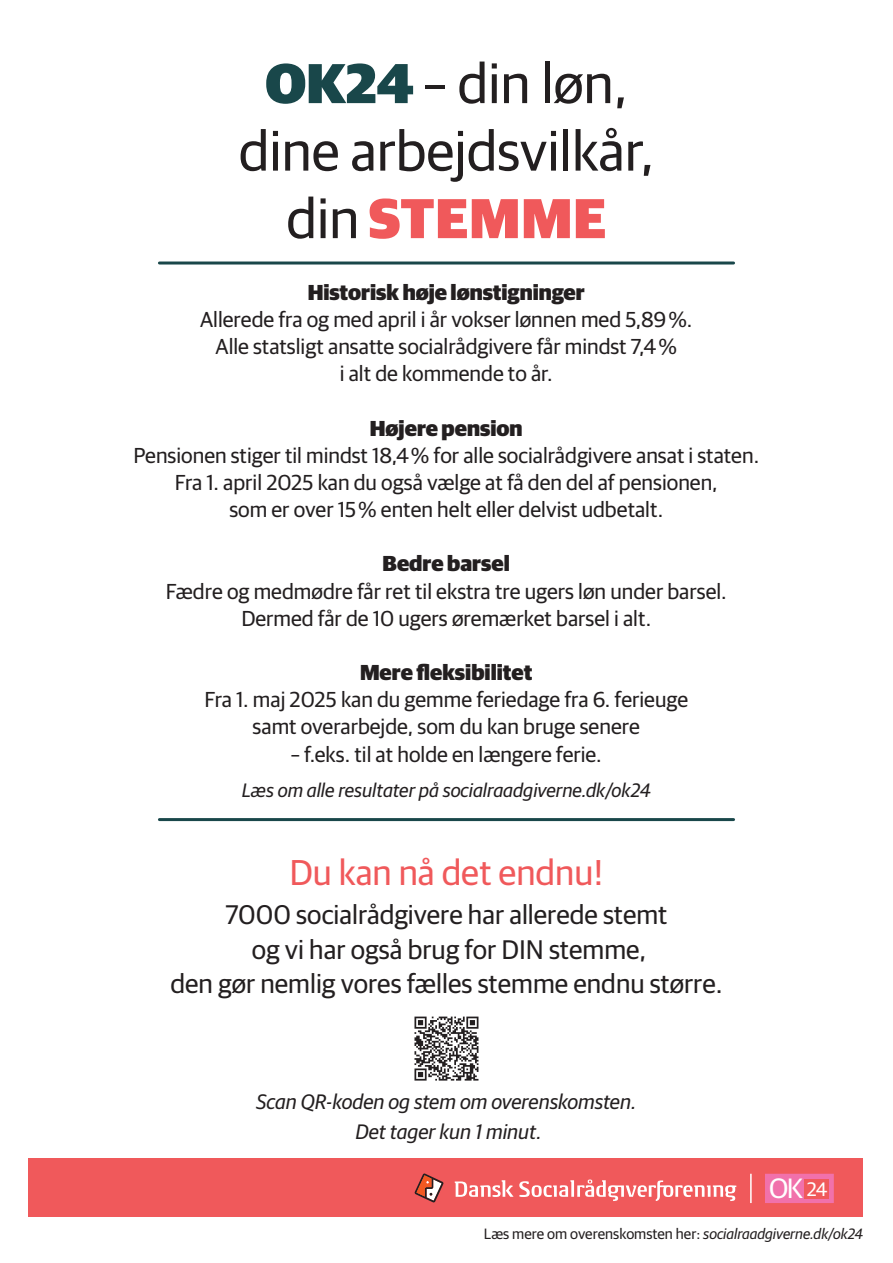
<style>
.page{position:relative;width:893px;height:1263px;background:#fff}
.page>*{position:absolute;margin:0;border:0;box-sizing:border-box;transform-origin:0 0}
.Brød{font:56.25px "Guardian Sans";color:#231f20}
.Brød-2{font:900 56.25px "Guardian Sans";letter-spacing:.02em;color:#f0595b}
.Brød-3{font:36px "Guardian Sans";color:#f0595b}
.t1{font:28.05px "Guardian Sans";color:#fff}
.Brød-4{font:27px/34.5px "Guardian Sans";color:#231f20;text-align:center}
.Brød-5{font:21.75px/27.2px "Guardian Sans";color:#231f20;text-align:center}
.Brød-6{font:900 21.75px "Guardian Sans";color:#231f20}
.Brød-7{font:italic 21px/30px "Guardian Sans";color:#231f20;text-align:center}
.Brød-8{font:italic 19.5px "Guardian Sans";color:#231f20}
.Brød-9{font:15px "Guardian Sans";color:#231f20}
.s1{font-weight:900;color:#19474a}
.s2{font-weight:400;color:#231f20}
.s3{font-size:19.65px}
.s4{font-style:italic}
</style>
<div class="page">
<div style="left:29px;top:1158px;width:834px;height:59px;background:#f0595b"></div>
<svg style="left:415px;top:1173px;width:28px;height:29px"></svg>
<svg style="left:455px;top:1179px;width:281px;height:22px"></svg>
<hr style="left:750px;top:1174px;width:2px;height:29px;background:#fff">
<div style="left:765px;top:1174px;width:69px;height:29px;background:#f171ab"></div>
<div style="left:805px;top:1179px;width:24px;height:20px;background:#f0595b"></div>
<hr style="left:159px;top:261px;width:575px;height:3px;background:#19474a">
<hr style="left:159px;top:818px;width:575px;height:3px;background:#19474a">
<svg style="left:414px;top:1016px;width:64px;height:64px"></svg>
<p class="Brød" style="left:265px;top:43px;width:364px"><span class="s1">OK24</span> – din løn,</p>
<p class="Brød" style="left:239px;top:111px;width:417px">dine arbejdsvilkår,</p>
<p class="Brød-2" style="left:286px;top:176px;width:321px"><span class="s2">din</span> STEMME</p>
<p class="Brød-6" style="left:308px;top:276px;width:279px">Historisk høje lønstigninger</p>
<p class="Brød-5" style="left:200px;top:304px;width:494px">Allerede fra og med april i år vokser lønnen med 5,89 %.<br>Alle statsligt ansatte socialrådgivere får mindst 7,4 %<br>i alt de kommende to år.</p>
<p class="Brød-6" style="left:370px;top:412px;width:154px">Højere pension</p>
<p class="Brød-5" style="left:133px;top:440px;width:627px">Pensionen stiger til mindst 18,4 % for alle socialrådgivere ansat i staten.<br>Fra 1. april 2025 kan du også vælge at få den del af pensionen,<br>som er over 15 % enten helt eller delvist udbetalt.</p>
<p class="Brød-6" style="left:383px;top:547px;width:129px">Bedre barsel</p>
<p class="Brød-5" style="left:166px;top:576px;width:562px">Fædre og medmødre får ret til ekstra tre ugers løn under barsel.<br>Dermed får de 10 ugers øremærket barsel i alt.</p>
<p class="Brød-6" style="left:360px;top:656px;width:174px">Mere fleksibilitet</p>
<p class="Brød-5" style="left:204px;top:684px;width:485px">Fra 1. maj 2025 kan du gemme feriedage fra 6. ferieuge samt overarbejde, som du kan bruge senere</p>
<p class="Brød-5" style="left:291px;top:739px;width:312px">– f.eks. til at holde en længere ferie.</p>
<p class="Brød-8" style="left:242px;top:776px;width:410px">Læs om alle resultater på socialraadgiverne.dk/ok24</p>
<p class="Brød-3" style="left:289px;top:846px;width:315px">Du kan nå det endnu!</p>
<p class="Brød-4" style="left:170px;top:895px;width:553px">7000 socialrådgivere har allerede stemt<br>og vi har også brug for DIN stemme,<br>den gør nemlig vores fælles stemme endnu større.</p>
<p class="Brød-7" style="left:257px;top:1085px;width:381px">Scan QR-koden og stem om overenskomsten.<br>Det tager kun 1 minut.</p>
<p class="t1" style="left:769px;top:1169px;width:60px">OK <span class="s3">24</span></p>
<p class="Brød-9" style="left:484px;top:1223px;width:381px">Læs mere om overenskomsten her: <span class="s4">socialraadgiverne.dk/ok24</span></p>
</div>
